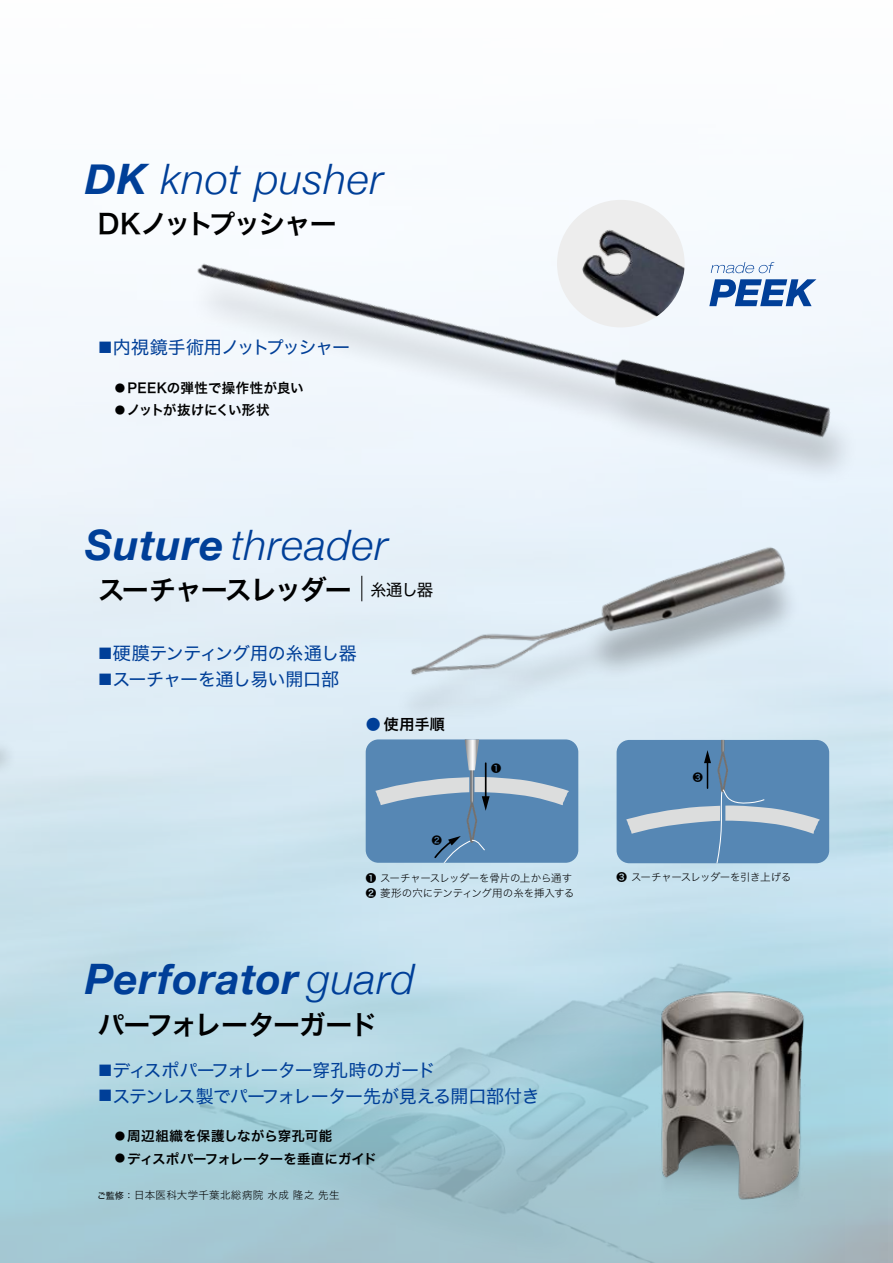
<style>
.page{position:relative;width:893px;height:1263px;background:#fff}
.page>*{position:absolute;margin:0;border:0;box-sizing:border-box;transform-origin:0 0}
.t1{font:italic 300 42px "Helvetica Neue";letter-spacing:.015em;color:#003f98}
.t2{font:italic 700 42px "Helvetica Neue";letter-spacing:.02em;color:#003f98}
.t3{font:27px "Hira Kaku Std N W6";letter-spacing:-.065em;color:#000}
.t4{font:18px "Hira Kaku Std N W4";letter-spacing:-.035em;color:#003f98}
.t5{font:18px "Hira Kaku Std N W4";letter-spacing:-.055em;color:#003f98}
.t6{font:15px "Hira Kaku Std N W6";color:#000}
.t7{font:13.5px "Hira Kaku Std N W6";letter-spacing:.01em;color:#000}
.t8{font:13.5px "Hira Kaku Std N W6";letter-spacing:-.01em;color:#000}
.t9{font:13.5px "Hira Kaku Std N W6";letter-spacing:-.045em;color:#000}
.t10{font:10.5px/15px "Hira Kaku Std N W2";letter-spacing:-.02em;color:#000}
.t11{font:10.5px "Hira Kaku Std N W2";letter-spacing:.035em;color:#000}
.t12{font:10.5px "Hira Kaku Std N W2";letter-spacing:-.05em;color:#000}
.t13{font:10.05px "Hira Kaku Pro W6";color:#000}
.s1{font-weight:700}
.s2{font-size:15px}
.s3{font-size:10.5px}
.s4{font-family:"Hira Kaku Std N W4";font-size:16.5px}
.s5{color:#003f98}
.s6{font-family:"Hira Kaku Pro N W6"}
.s7{font-weight:300}
.s8{font-family:"Hira Kaku Std N W4";font-size:9px}
</style>
<div class="page">
<div style="left:0;top:737px;width:19px;height:260px;background:#000;opacity:.2"></div>
<img style="left:0;top:685px;width:1px;height:309px">
<div style="left:634px;top:1202px;width:191px;height:40px;background:#a4c5ce"></div>
<img style="left:629px;top:986px;width:200px;height:216px">
<svg style="left:361px;top:576px;width:1px;height:25px"></svg>
<svg style="left:366px;top:739px;width:212px;height:124px;background:#6791b7"></svg>
<svg style="left:617px;top:740px;width:212px;height:123px;background:#6590b7"></svg>
<img style="left:383px;top:497px;width:433px;height:227px">
<div style="left:557px;top:200px;width:128px;height:127px;background:#ededed;border-radius:64px"></div>
<div style="left:186px;top:272px;width:674px;height:216px;background:#ecf4fb"></div>
<img style="left:150px;top:238px;width:704px;height:238px">
<h1 class="t1" style="left:85px;top:146px;width:300px"><span class="s1">DK</span> knot pusher</h1>
<h2 class="t3" style="left:98px;top:203px;width:241px">DKノットプッシャー</h2>
<p class="t5" style="left:98px;top:334px;width:254px"><span class="s2">■</span>内視鏡手術用ノットプッシャー</p>
<p class="t7" style="left:115px;top:377px;width:190px"><span class="s3">●</span> PEEKの弾性で操作性が良い</p>
<p class="t9" style="left:115px;top:400px;width:156px"><span class="s3">●</span> ノットが抜けにくい形状</p>
<h1 class="t1" style="left:85px;top:511px;width:304px"><span class="s1">Suture</span> threader</h1>
<h2 class="t3" style="left:98px;top:568px;width:337px">スーチャースレッダー <span class="s4">糸通し器</span></h2>
<p class="t4" style="left:98px;top:640px;width:260px"><span class="s2">■</span>硬膜テンティング用の糸通し器</p>
<p class="t4" style="left:98px;top:665px;width:243px"><span class="s2">■</span>スーチャーを通し易い開口部</p>
<p class="t6" style="left:366px;top:713px;width:81px"><span class="s5">●</span> 使用手順</p>
<p class="t13" style="left:491px;top:759px;width:12px">❶</p>
<p class="t13" style="left:693px;top:768px;width:12px">❸</p>
<p class="t13" style="left:432px;top:831px;width:12px">❷</p>
<p class="t10" style="left:366px;top:870px;width:210px"><span class="s6">❶</span> スーチャースレッダーを骨片の上から通す<br><span class="s6">❷</span> 菱形の穴にテンティング用の糸を挿入する</p>
<p class="t12" style="left:617px;top:869px;width:176px"><span class="s6">❸</span> スーチャースレッダーを引き上げる</p>
<h1 class="t2" style="left:85px;top:945px;width:331px">Perforator <span class="s7">guard</span></h1>
<h2 class="t3" style="left:98px;top:1004px;width:281px">パーフォレーターガード</h2>
<p class="t4" style="left:98px;top:1056px;width:339px"><span class="s2">■</span>ディスポパーフォレーター穿孔時のガード</p>
<p class="t4" style="left:98px;top:1082px;width:443px"><span class="s2">■</span>ステンレス製でパーフォレーター先が見える開口部付き</p>
<p class="t7" style="left:115px;top:1125px;width:219px"><span class="s3">●</span> 周辺組織を保護しながら穿孔可能</p>
<p class="t8" style="left:115px;top:1148px;width:264px"><span class="s3">●</span> ディスポパーフォレーターを垂直にガイド</p>
<p class="t11" style="left:97px;top:1187px;width:244px"><span class="s8">ご監修 ：</span> 日本医科大学千葉北総病院 水成 隆之 先生</p>
</div>
